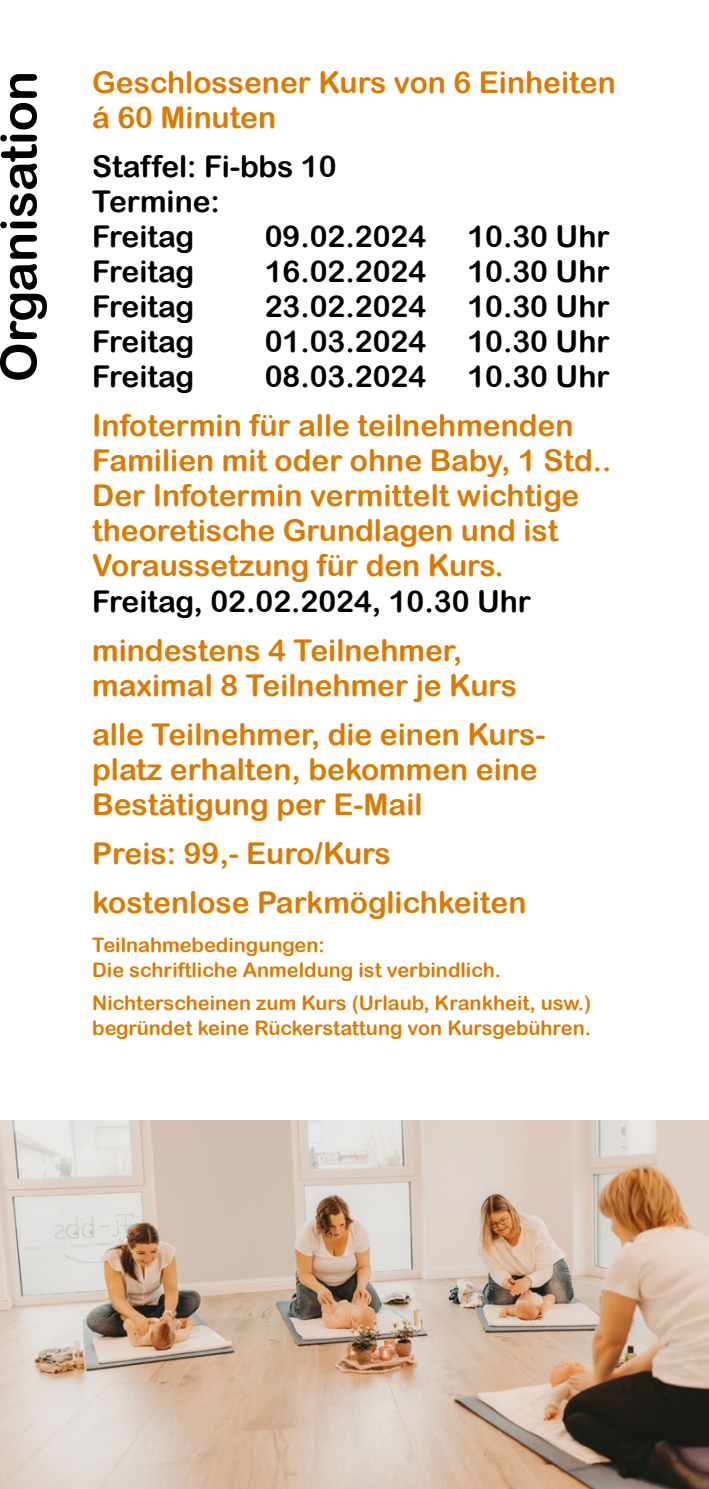
<style>
.page{position:relative;width:709px;height:1489px;background:#fff}
.page>*{position:absolute;margin:0;border:0;box-sizing:border-box;transform-origin:0 0}
.t1{font:50px "Arial Rounded MT Bold";color:#000}
.t2{font:30px/35px "Arial Rounded MT Bold";color:#de7900}
.t3{font:30px/35px "Arial Rounded MT Bold";color:#000}
.t4{font:20px/25px "Arial Rounded MT Bold";color:#de7900}
</style>
<div class="page">
<img style="left:0;top:1120px;width:709px;height:368px">
<h1 class="t1" style="left:-11px;top:382px;width:312px;rotate:-90deg">Organisation</h1>
<p class="t2" style="left:92px;top:64px;width:525px">Geschlossener Kurs von 6 Einheiten á 60 Minuten</p>
<p class="t3" style="left:92px;top:148px;width:246px">Staffel: Fi-bbs 10<br>Termine:<br>Freitag</p>
<p class="t3" style="left:265px;top:218px;width:163px">09.02.2024</p>
<p class="t3" style="left:467px;top:218px;width:144px">10.30 Uhr</p>
<p class="t3" style="left:92px;top:253px;width:104px">Freitag</p>
<p class="t3" style="left:265px;top:253px;width:163px">16.02.2024</p>
<p class="t3" style="left:467px;top:253px;width:144px">10.30 Uhr</p>
<p class="t3" style="left:92px;top:288px;width:104px">Freitag</p>
<p class="t3" style="left:265px;top:288px;width:163px">23.02.2024</p>
<p class="t3" style="left:467px;top:288px;width:144px">10.30 Uhr</p>
<p class="t3" style="left:92px;top:323px;width:104px">Freitag</p>
<p class="t3" style="left:265px;top:323px;width:163px">01.03.2024</p>
<p class="t3" style="left:467px;top:323px;width:144px">10.30 Uhr</p>
<p class="t3" style="left:92px;top:358px;width:104px">Freitag</p>
<p class="t3" style="left:265px;top:358px;width:163px">08.03.2024</p>
<p class="t3" style="left:467px;top:358px;width:144px">10.30 Uhr</p>
<p class="t2" style="left:92px;top:408px;width:521px">Infotermin für alle teilnehmenden Familien mit oder ohne Baby, 1 Std..<br>Der Infotermin vermittelt wichtige theoretische Grundlagen und ist Voraussetzung für den Kurs.</p>
<p class="t3" style="left:92px;top:583px;width:440px">Freitag, 02.02.2024, 10.30 Uhr</p>
<p class="t2" style="left:92px;top:632px;width:426px">mindestens 4 Teilnehmer, maximal 8 Teilnehmer je Kurs</p>
<p class="t2" style="left:92px;top:716px;width:455px">alle Teilnehmer, die einen Kurs&shy;platz erhalten, bekommen eine<br>Bestätigung per E-Mail</p>
<p class="t2" style="left:92px;top:828px;width:436px;line-height:49.2px">Preis: 99,- Euro/Kurs kostenlose Parkmöglichkeiten</p>
<p class="t4" style="left:92px;top:932px;width:410px">Teilnahmebedingungen:<br>Die schriftliche Anmeldung ist verbindlich.</p>
<p class="t4" style="left:92px;top:989px;width:500px">Nichterscheinen zum Kurs (Urlaub, Krankheit, usw.) begründet keine Rückerstattung von Kursgebühren.</p>
</div>
